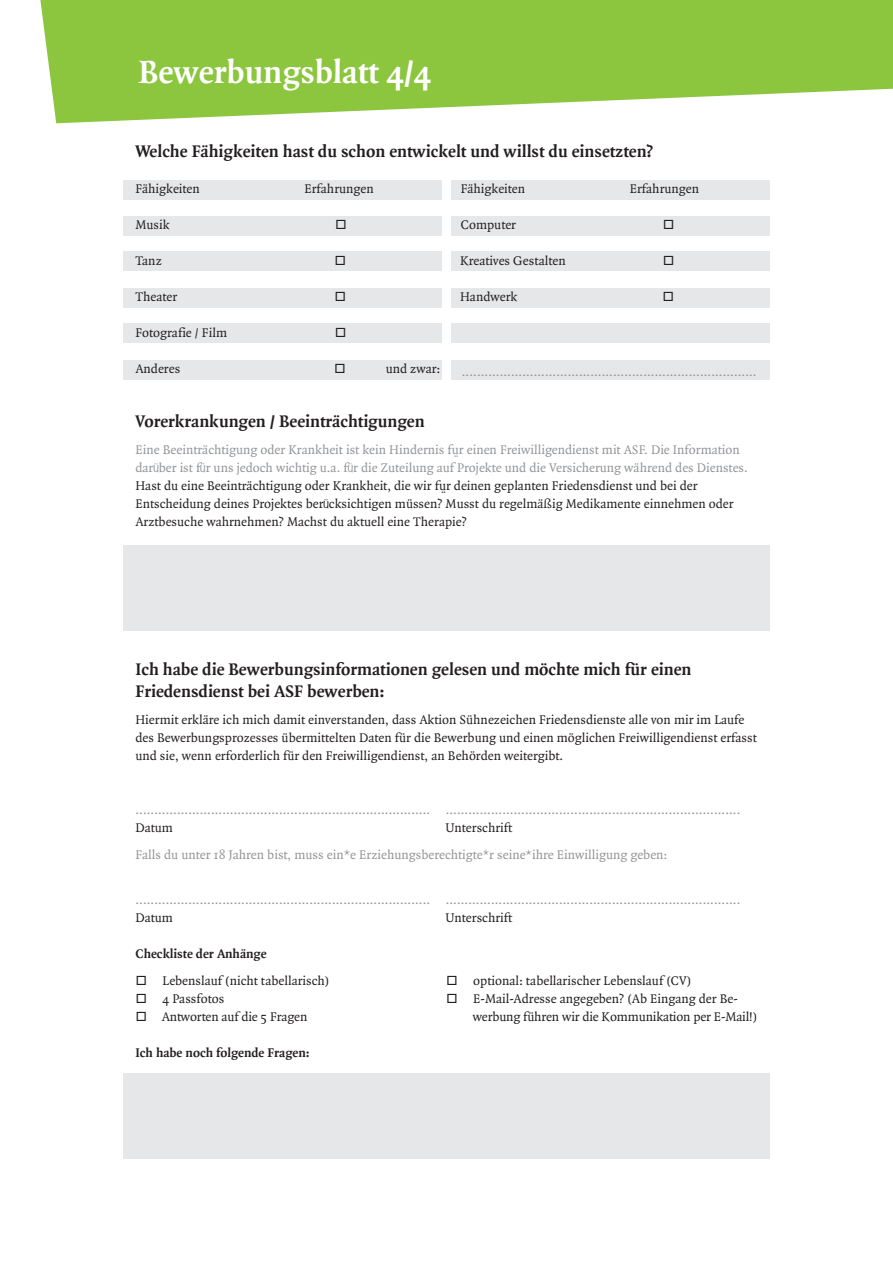
<style>
.page{position:relative;width:893px;height:1263px;background:#fff}
.page>*{position:absolute;margin:0;border:0;box-sizing:border-box;transform-origin:0 0}
.t1{font:700 34.5px "Quadraat";color:#fff}
.t2{font:700 18px/22.5px "Quadraat";color:#231f20}
.t3{font:13.5px/18px "Quadraat";color:#231f20}
.t4{font:13.5px "Quadraat";color:#939598}
.t5{font:700 13.5px "Quadraat";color:#231f20}
.t6{font:13.5px "The Sans Expert";color:#231f20}
.s1{color:#939598}
.s2{font-family:"Noteworthy";font-weight:300;color:#939598}
.s3{font-family:"Noteworthy";font-weight:300}
.s4{font-weight:700}
.s5{font-family:"The Sans Expert"}
</style>
<div class="page">
<div style="left:123px;top:180px;width:319px;height:20px;background:#e6e7e9"></div>
<div style="left:123px;top:217px;width:319px;height:19px;background:#e6e7e9"></div>
<div style="left:123px;top:251px;width:319px;height:19px;background:#e6e7e9"></div>
<div style="left:123px;top:288px;width:319px;height:19px;background:#e6e7e9"></div>
<div style="left:123px;top:324px;width:319px;height:19px;background:#e6e7e9"></div>
<div style="left:123px;top:360px;width:319px;height:19px;background:#e6e7e9"></div>
<div style="left:451px;top:180px;width:319px;height:20px;background:#e6e7e9"></div>
<div style="left:451px;top:217px;width:319px;height:19px;background:#e6e7e9"></div>
<div style="left:451px;top:251px;width:319px;height:19px;background:#e6e7e9"></div>
<div style="left:451px;top:288px;width:319px;height:19px;background:#e6e7e9"></div>
<div style="left:451px;top:324px;width:319px;height:19px;background:#e6e7e9"></div>
<div style="left:451px;top:360px;width:319px;height:19px;background:#e6e7e9"></div>
<svg style="left:40px;top:0;width:853px;height:123px;background:#9bce5a"></svg>
<div style="left:123px;top:1073px;width:647px;height:85px;background:#e6e7e9"></div>
<div style="left:123px;top:545px;width:647px;height:85px;background:#e6e7e9"></div>
<h1 class="t1" style="left:139px;top:51px;width:294px">Bewerbungsblatt 4/4</h1>
<h2 class="t2" style="left:135px;top:140px;width:519px">Welche Fähigkeiten hast du schon entwickelt und willst du einsetzten?</h2>
<p class="t3" style="left:135px;top:180px;width:66px">Fähigkeiten</p>
<p class="t3" style="left:304px;top:180px;width:71px">Erfahrungen</p>
<p class="t3" style="left:461px;top:180px;width:66px">Fähigkeiten</p>
<p class="t3" style="left:630px;top:180px;width:71px">Erfahrungen</p>
<p class="t3" style="left:135px;top:216px;width:36px">Musik</p>
<p class="t6" style="left:335px;top:220px;width:13px">ò</p>
<p class="t3" style="left:461px;top:216px;width:57px">Computer</p>
<p class="t6" style="left:663px;top:220px;width:13px">ò</p>
<p class="t3" style="left:135px;top:252px;width:28px">Tanz</p>
<p class="t6" style="left:335px;top:256px;width:13px">ò</p>
<p class="t3" style="left:460px;top:252px;width:107px">Kreatives Gestalten</p>
<p class="t6" style="left:663px;top:256px;width:13px">ò</p>
<p class="t3" style="left:135px;top:288px;width:43px">Theater</p>
<p class="t6" style="left:335px;top:292px;width:13px">ò</p>
<p class="t3" style="left:460px;top:288px;width:59px">Handwerk</p>
<p class="t6" style="left:662px;top:292px;width:13px">ò</p>
<p class="t3" style="left:135px;top:324px;width:93px">Fotografie / Film</p>
<p class="t6" style="left:335px;top:328px;width:13px">ò</p>
<p class="t3" style="left:135px;top:360px;width:46px">Anderes</p>
<p class="t6" style="left:334px;top:364px;width:13px">ò</p>
<p class="t3" style="left:386px;top:360px;width:56px">und zwar:</p>
<p class="t4" style="left:462px;top:364px;width:296px">..............................................................................</p>
<h2 class="t2" style="left:135px;top:410px;width:291px">Vorerkrankungen / Beeinträchtigungen</h2>
<p class="t3" style="left:135px;top:441px;width:614px"><span class="s1">Eine Beeinträchtigung oder Krankheit ist kein Hindernis fu</span><span class="s2">̈</span><span class="s1">r einen Freiwilligendienst mit ASF. Die Information dar</span><span class="s2">ü</span><span class="s1">ber ist f</span><span class="s2">ü</span><span class="s1">r uns jedoch wichtig u.a. f</span><span class="s2">ü</span><span class="s1">r die Zuteilung auf Projekte und die Versicherung während des Dienstes.<br></span>Hast du eine Beeinträchtigung oder Krankheit, die wir fu<span class="s3">̈</span>r deinen geplanten Friedensdienst und bei der Entscheidung deines Projektes ber<span class="s3">ü</span>cksichtigen müssen? Musst du regelmäßig Medikamente einnehmen oder Arztbesuche wahrnehmen? Machst du aktuell eine Therapie?</p>
<h2 class="t2" style="left:135px;top:657px;width:558px">Ich habe die Bewerbungsinformationen gelesen und möchte mich für einen<br>Friedensdienst bei ASF bewerben:</h2>
<p class="t3" style="left:135px;top:711px;width:623px">Hiermit erkläre ich mich damit einverstanden, dass Aktion Sühnezeichen Friedensdienste alle von mir im Laufe des Bewerbungsprozesses übermittelten Daten für die Bewerbung und einen möglichen Freiwilligendienst erfasst und sie, wenn erforderlich für den Freiwilligendienst, an Behörden weitergibt.</p>
<p class="t4" style="left:135px;top:802px;width:607px">.............................................................................. ..............................................................................</p>
<p class="t3" style="left:135px;top:819px;width:39px">Datum</p>
<p class="t3" style="left:445px;top:819px;width:68px">Unterschrift</p>
<p class="t4" style="left:135px;top:847px;width:533px">Falls du unter 18 Jahren bist, muss ein*e Erziehungsberechtigte*r seine*ihre Einwilligung geben:</p>
<p class="t4" style="left:135px;top:892px;width:607px">.............................................................................. ..............................................................................</p>
<p class="t3" style="left:135px;top:909px;width:39px">Datum</p>
<p class="t3" style="left:445px;top:909px;width:68px">Unterschrift</p>
<p class="t3" style="left:135px;top:940px;width:195px;line-height:27px"><span class="s4">Checkliste der Anhänge<br></span><span class="s5">ò</span> Lebenslauf (nicht tabellarisch)</p>
<p class="t3" style="left:446px;top:972px;width:247px"><span class="s5">ò</span> optional: tabellarischer Lebenslauf (CV)</p>
<p class="t3" style="left:135px;top:990px;width:90px"><span class="s5">ò</span> 4 Passfotos</p>
<p class="t3" style="left:446px;top:990px;width:293px"><span class="s5">ò</span> E-Mail-Adresse angegeben? (Ab Eingang der Be-</p>
<p class="t3" style="left:135px;top:1008px;width:173px"><span class="s5">ò</span> Antworten auf die 5 Fragen</p>
<p class="t3" style="left:473px;top:1008px;width:286px">werbung führen wir die Kommunikation per E-Mail!)</p>
<p class="t5" style="left:135px;top:1045px;width:176px">Ich habe noch folgende Fragen:</p>
</div>
